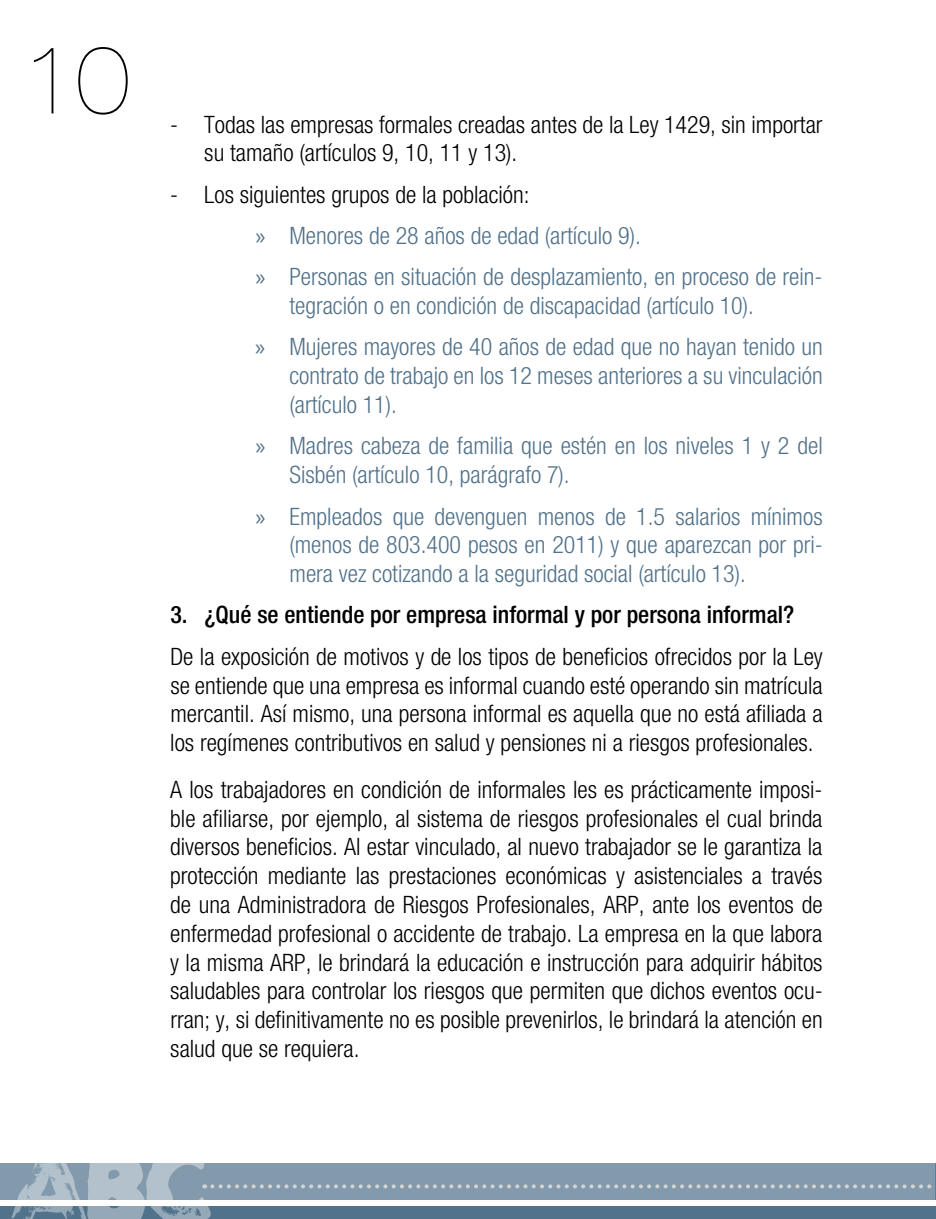
<style>
.page{position:relative;width:936px;height:1219px;background:#fff}
.page>*{position:absolute;margin:0;border:0;box-sizing:border-box;transform-origin:0 0}
.t1{font:200 96px "Helvetica Neue";color:#000}
.t2{font:300 condensed 24px/28.8px "Helvetica Neue";color:#000;text-align:justify}
.t3{font:300 condensed 24px/28.8px "Helvetica Neue";color:#51728b}
.t4{font:500 condensed 24px "Helvetica Neue";color:#000}
.s1{color:#000}
.s2{font-family:"Myriad Pro";font-weight:400;font-stretch:normal}
</style>
<div class="page">
<svg style="left:11px;top:1163px;width:925px;height:56px;background:#8ca1b2"></svg>
<hr style="left:935px;top:1164px;width:1px;height:36px;background:#51728b">
<h1 class="t1" style="left:23px;top:24px;width:108px">10</h1>
<p class="t2" style="left:204px;top:109px;width:619px;text-indent:-34px">- Todas las empresas formales creadas antes de la Ley 1429, sin importar su tamaño (artículos 9, 10, 11 y 13).</p>
<p class="t3" style="left:255px;top:173px;width:568px;line-height:41.4px;text-indent:-85px"><span class="s1">- Los siguientes grupos de la población:<br></span><span class="s2">»</span> Menores de 28 años de edad (artículo 9).<br><span class="s2">»</span> Personas en situación de desplazamiento, en proceso de rein-</p>
<p class="t3" style="left:255px;top:285px;width:569px;line-height:41.4px;text-indent:34px">tegración o en condición de discapacidad (artículo 10).<br><span class="s2">»</span> Mujeres mayores de 40 años de edad que no hayan tenido un</p>
<p class="t3" style="left:289px;top:361px;width:534px">contrato de trabajo en los 12 meses anteriores a su vinculación (artículo 11).</p>
<p class="t3" style="left:289px;top:431px;width:534px;text-indent:-34px"><span class="s2">»</span> Madres cabeza de familia que estén en los niveles 1 y 2 del<br>Sisbén (artículo 10, parágrafo 7).</p>
<p class="t3" style="left:289px;top:501px;width:535px;text-align:justify;text-indent:-34px"><span class="s2">»</span> Empleados que devenguen menos de 1.5 salarios mínimos (menos de 803.400 pesos en 2011) y que aparezcan por pri&shy;mera vez cotizando a la seguridad social (artículo 13).</p>
<p class="t4" style="left:170px;top:601px;width:625px">3. ¿Qué se entiende por empresa informal y por persona informal?</p>
<p class="t2" style="left:170px;top:642px;width:654px">De la exposición de motivos y de los tipos de beneficios ofrecidos por la Ley se entiende que una empresa es informal cuando esté operando sin matrícula mercantil. Así mismo, una persona informal es aquella que no está afiliada a los regímenes contributivos en salud y pensiones ni a riesgos profesionales.</p>
<p class="t2" style="left:170px;top:775px;width:654px">A los trabajadores en condición de informales les es prácticamente imposi&shy;ble afiliarse, por ejemplo, al sistema de riesgos profesionales el cual brinda diversos beneficios. Al estar vinculado, al nuevo trabajador se le garantiza la protección mediante las prestaciones económicas y asistenciales a través de una Administradora de Riesgos Profesionales, ARP, ante los eventos de enfermedad profesional o accidente de trabajo. La empresa en la que labora y la misma ARP, le brindará la educación e instrucción para adquirir hábitos saludables para controlar los riesgos que permiten que dichos eventos ocu&shy;rran; y, si definitivamente no es posible prevenirlos, le brindará la atención en salud que se requiera.</p>
</div>
